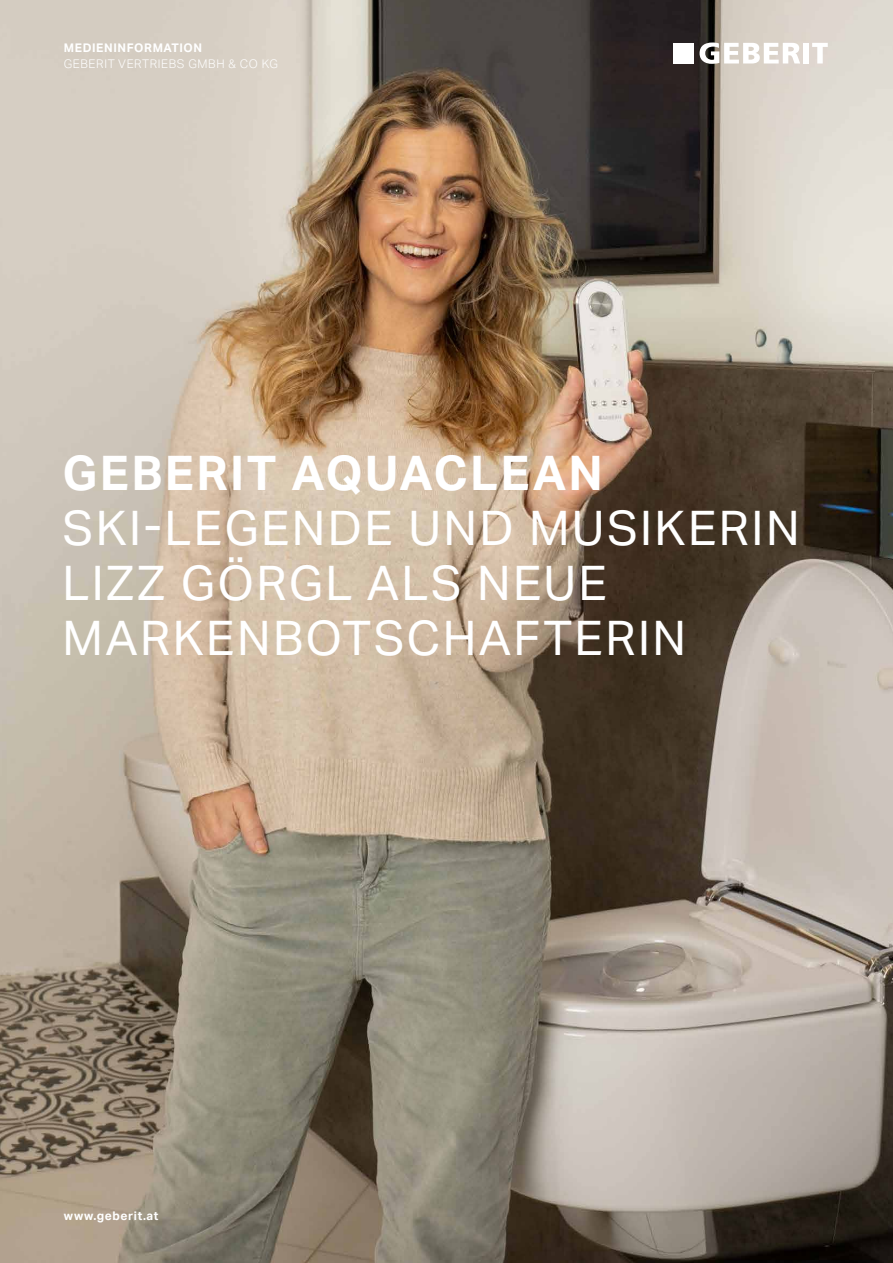
<style>
.page{position:relative;width:893px;height:1263px;background:#fff}
.page>*{position:absolute;margin:0;border:0;box-sizing:border-box;transform-origin:0 0}
.t1{font:47.85px/55.1px "Aktiv Grotesk Geberit";letter-spacing:.05em;color:#fff}
.t2{font:700 47.85px "Aktiv Grotesk Geberit";letter-spacing:.05em;color:#fff}
.t3{font:700 12px "Aktiv Grotesk Geberit";letter-spacing:.05em;color:#fff}
.t4{font:300 12px "Aktiv Grotesk Geberit";letter-spacing:.05em;color:#fff}
</style>
<div class="page">
<img style="left:0;top:0;width:893px;height:1263px">
<svg style="left:700px;top:43px;width:100px;height:21px"></svg>
<div style="left:804px;top:43px;width:5px;height:20px;background:#fff"></div>
<svg style="left:812px;top:43px;width:16px;height:20px"></svg>
<div style="left:673px;top:43px;width:21px;height:20px;background:#fff"></div>
<p class="t3" style="left:64px;top:40px;width:140px">MEDIENINFORMATION</p>
<p class="t4" style="left:64px;top:57px;width:216px">GEBERIT VERTRIEBS GMBH &amp; CO KG</p>
<p class="t2" style="left:63px;top:443px;width:542px">GEBERIT AQUACLEAN</p>
<p class="t1" style="left:63px;top:500px;width:739px">SKI-LEGENDE UND MUSIKERIN<br>LIZZ GÖRGL ALS NEUE<br>MARKENBOTSCHAFTERIN</p>
<p class="t3" style="left:64px;top:1209px;width:96px">www.geberit.at</p>
</div>
